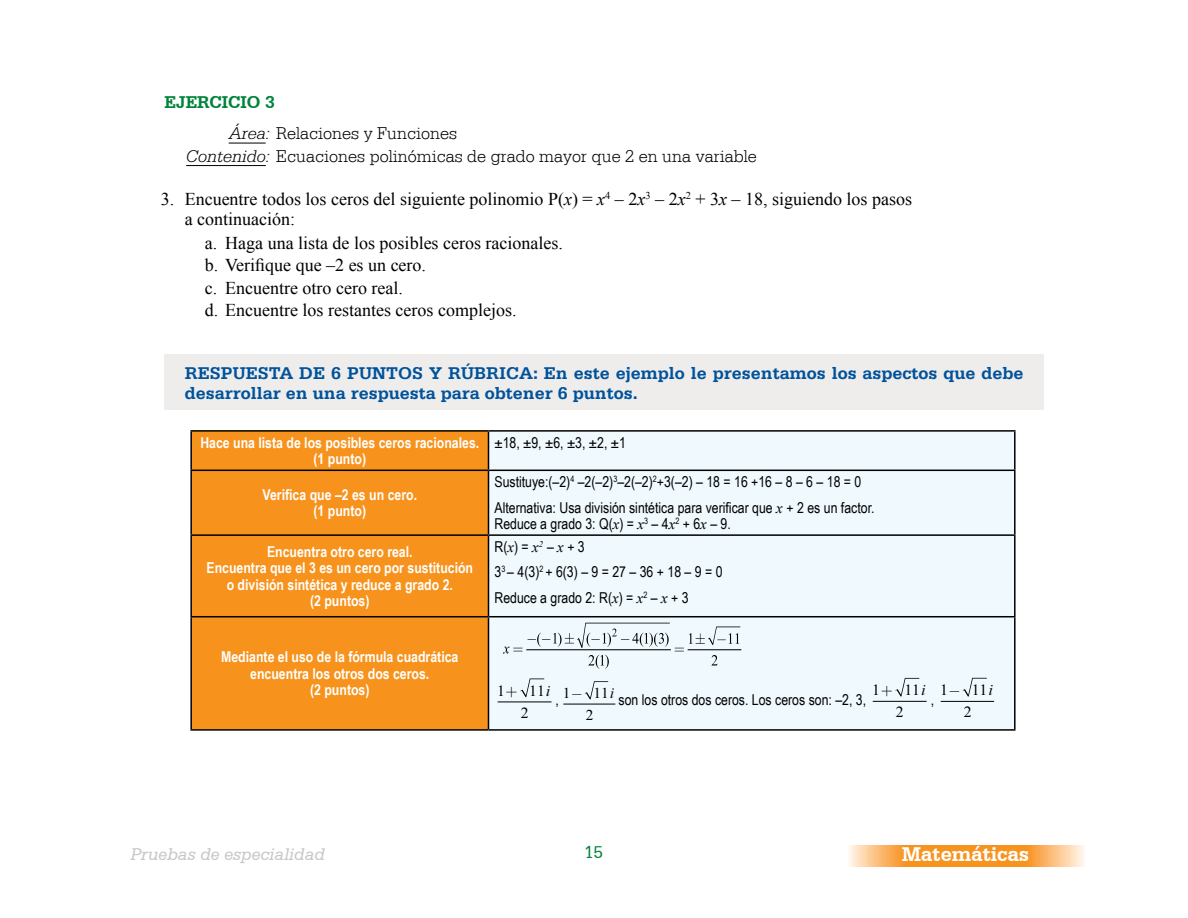
<style>
.page{position:relative;width:1188px;height:918px;background:#fff}
.page>*{position:absolute;margin:0;border:0;box-sizing:border-box;transform-origin:0 0}
.t1{font:700 21px "Serifa BT";color:#fff}
.t2{font:18px/22.5px "Times New Roman";color:#000}
.t3{font:700 18px/19.5px "Serifa Std";color:#00529b}
.t4{font:300 18px/22.5px "Serifa Std";color:#000}
.t5{font:italic 18px "Serifa BT";color:#c7c8ca}
.t6{font:700 18px "Serifa BT";color:#00833b}
.t7{font:18px "Serifa BT";color:#00833b}
.t8{font:15.75px "Times New Roman";color:#010101}
.t9{font:15.6px "Times New Roman";color:#010101}
.t10{font:15.3px "Times New Roman";color:#010101}
.t11{font:15px/25.3px "Arial Narrow";color:#000}
.t12{font:700 15px/16.5px "Arial Narrow";color:#fff;text-align:center}
.s1{font-style:italic}
.s2{font-family:"Times New Roman";font-style:italic}
</style>
<div class="page">
<hr style="left:229px;top:143px;width:37px;height:1px;background:#000">
<hr style="left:186px;top:165px;width:80px;height:1px;background:#000">
<div style="left:164px;top:354px;width:880px;height:56px;background:#efedec"></div>
<div style="left:192px;top:432px;width:296px;height:297px;background:#f7931d"></div>
<div style="left:489px;top:432px;width:525px;height:297px;background:#eff9fe"></div>
<hr style="left:190px;top:430px;width:299px;height:2px;background:#000">
<hr style="left:190px;top:432px;width:2px;height:38px;background:#000">
<hr style="left:489px;top:430px;width:527px;height:2px;background:#000">
<hr style="left:488px;top:432px;width:1px;height:38px;background:#000">
<hr style="left:1014px;top:432px;width:2px;height:38px;background:#000">
<hr style="left:190px;top:470px;width:299px;height:1px;background:#000">
<hr style="left:190px;top:471px;width:2px;height:63px;background:#000">
<hr style="left:489px;top:470px;width:527px;height:1px;background:#000">
<hr style="left:488px;top:471px;width:1px;height:63px;background:#000">
<hr style="left:1014px;top:471px;width:2px;height:63px;background:#000">
<hr style="left:190px;top:534px;width:299px;height:2px;background:#000">
<hr style="left:190px;top:536px;width:2px;height:80px;background:#000">
<hr style="left:489px;top:534px;width:527px;height:2px;background:#000">
<hr style="left:488px;top:536px;width:1px;height:80px;background:#000">
<hr style="left:1014px;top:536px;width:2px;height:80px;background:#000">
<hr style="left:190px;top:616px;width:299px;height:1px;background:#000">
<hr style="left:190px;top:617px;width:2px;height:112px;background:#000">
<hr style="left:489px;top:616px;width:527px;height:1px;background:#000">
<hr style="left:488px;top:617px;width:1px;height:112px;background:#000">
<hr style="left:1014px;top:617px;width:2px;height:112px;background:#000">
<hr style="left:190px;top:729px;width:299px;height:2px;background:#000">
<hr style="left:489px;top:729px;width:527px;height:2px;background:#000">
<hr style="left:498px;top:702px;width:54px;height:1px;background:#010101">
<svg style="left:572px;top:681px;width:36px;height:18px"></svg>
<hr style="left:563px;top:704px;width:52px;height:1px;background:#010101">
<hr style="left:873px;top:701px;width:54px;height:1px;background:#010101">
<svg style="left:950px;top:678px;width:37px;height:19px"></svg>
<hr style="left:941px;top:701px;width:53px;height:1px;background:#010101">
<svg style="left:503px;top:623px;width:237px;height:46px"></svg>
<hr style="left:688px;top:649px;width:53px;height:1px;background:#010101">
<svg style="left:849px;top:845px;width:235px;height:21px"></svg>
<svg style="left:507px;top:679px;width:37px;height:18px"></svg>
<svg style="left:882px;top:678px;width:37px;height:19px"></svg>
<p class="t6" style="left:164px;top:91px;width:112px">EJERCICIO 3</p>
<p class="t4" style="left:186px;top:125px;width:572px;text-indent:43px"><span class="s1">Área:</span> Relaciones y Funciones<br><span class="s1">Contenido:</span> Ecuaciones polinómicas de grado mayor que 2 en una variable</p>
<p class="t2" style="left:185px;top:189px;width:729px;line-height:19.5px;text-indent:-24px">3. Encuentre todos los ceros del siguiente polinomio P(<span class="s1">x</span>) = <span class="s1">x</span><sup>4</sup> – 2<span class="s1">x</span><sup>3</sup> – 2<span class="s1">x</span><sup>2</sup> + 3<span class="s1">x</span> – 18, siguiendo los pasos a continuación:</p>
<p class="t2" style="left:205px;top:231px;width:360px">a. Haga una lista de los posibles ceros racionales. b. Verifique que –2 es un cero.<br>c. Encuentre otro cero real.<br>d. Encuentre los restantes ceros complejos.</p>
<p class="t3" style="left:185px;top:364px;width:840px">RESPUESTA DE 6 PUNTOS Y RÚBRICA: En este ejemplo le presentamos los aspectos que debe desarrollar en una respuesta para obtener 6 puntos.</p>
<p class="t12" style="left:200px;top:434px;width:280px">Hace una lista de los posibles ceros racionales. (1 punto)</p>
<p class="t11" style="left:494px;top:430px;width:133px">±18, ±9, ±6, ±3, ±2, ±1</p>
<p class="t12" style="left:263px;top:486px;width:156px">Verifica que –2 es un cero. (1 punto)</p>
<p class="t11" style="left:494px;top:469px;width:382px">Sustituye:(–2)<sup>4</sup> –2(–2)<sup>3</sup>–2(–2)<sup>2</sup>+3(–2) – 18 = 16 +16 – 8 – 6 – 18 = 0<br>Alternativa: Usa división sintética para verificar que <span class="s2">x</span> + 2 es un factor.</p>
<p class="t11" style="left:495px;top:511px;width:238px">Reduce a grado 3: Q(<span class="s2">x</span>) = <span class="s2">x</span><sup>3</sup> – 4<span class="s2">x</span><sup>2</sup> + 6<span class="s2">x</span> – 9.</p>
<p class="t12" style="left:207px;top:543px;width:268px">Encuentra otro cero real.<br>Encuentra que el 3 es un cero por sustitución o división sintética y reduce a grado 2.<br>(2 puntos)</p>
<p class="t11" style="left:495px;top:534px;width:230px">R(<span class="s2">x</span>) = <span class="s2">x</span><sup>2</sup> – <span class="s2">x</span> + 3<br>3<sup>3</sup> – 4(3)<sup>2</sup> + 6(3) – 9 = 27 – 36 + 18 – 9 = 0<br>Reduce a grado 2: R(<span class="s2">x</span>) = <span class="s2">x</span><sup>2</sup> – <span class="s2">x</span> + 3</p>
<p class="t12" style="left:221px;top:649px;width:239px">Mediante el uso de la fórmula cuadrática encuentra los otros dos ceros.<br>(2 puntos)</p>
<p class="t9" style="left:497px;top:680px;width:9px">1</p>
<p class="t9" style="left:529px;top:680px;width:23px">11<span class="s1">i</span></p>
<p class="t9" style="left:521px;top:702px;width:9px">2</p>
<p class="t11" style="left:556px;top:687px;width:16px">, <sup>1</sup></p>
<p class="t10" style="left:594px;top:683px;width:22px">11<span class="s1">i</span></p>
<p class="t10" style="left:586px;top:704px;width:9px">2</p>
<p class="t11" style="left:619px;top:687px;width:249px">son los otros dos ceros. Los ceros son: –2, 3,</p>
<p class="t9" style="left:872px;top:680px;width:9px">1</p>
<p class="t9" style="left:904px;top:680px;width:23px">11<span class="s1">i</span></p>
<p class="t9" style="left:896px;top:701px;width:9px">2</p>
<p class="t11" style="left:931px;top:687px;width:5px">,</p>
<p class="t8" style="left:940px;top:679px;width:9px">1</p>
<p class="t8" style="left:972px;top:679px;width:23px">11<span class="s1">i</span></p>
<p class="t8" style="left:964px;top:702px;width:9px">2</p>
<p class="t5" style="left:130px;top:843px;width:196px">Pruebas de especialidad</p>
<p class="t7" style="left:584px;top:841px;width:21px">15</p>
<h1 class="t1" style="left:902px;top:842px;width:128px">Matemáticas</h1>
</div>
